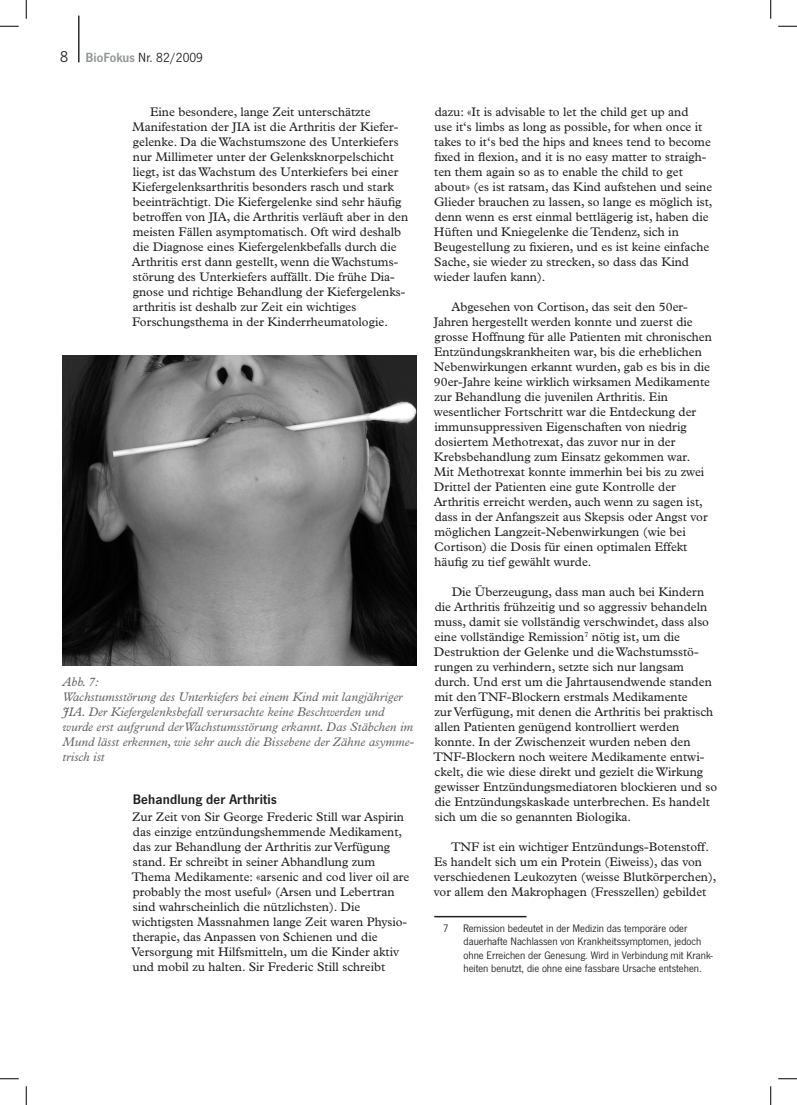
<style>
.page{position:relative;width:797px;height:1105px;background:#fff}
.page>*{position:absolute;margin:0;border:0;box-sizing:border-box;transform-origin:0 0}
.a_Titel_2_Grades{font:700 14.38px "News Gothic";letter-spacing:.01em;color:#231f20}
.t1{font:13.75px "News Gothic";color:#231f20}
.d_Lauftext_einzug{font:12.5px/15px "Plantin";color:#231f20}
.d_Lauftext{font:12.5px/15px "Plantin";color:#231f20}
.Bildkommentar{font:italic 12.5px/15px "Plantin";color:#636366}
.b_Fussnote{font:11.25px/13.5px "News Gothic";color:#231f20}
.s1{font-size:16.25px}
.s2{font-weight:700;color:#939598}
</style>
<div class="page">
<hr style="left:79px;top:16px;width:1px;height:46px;background:#231f20">
<hr style="left:434px;top:916px;width:92px;height:1px;background:#231f20">
<img style="left:62px;top:356px;width:354px;height:310px">
<svg style="left:0;top:25px;width:19px;height:2px"></svg>
<svg style="left:778px;top:25px;width:19px;height:2px"></svg>
<svg style="left:0;top:1078px;width:19px;height:1px"></svg>
<svg style="left:778px;top:1078px;width:19px;height:1px"></svg>
<svg style="left:25px;top:0;width:2px;height:19px"></svg>
<svg style="left:25px;top:1086px;width:2px;height:19px"></svg>
<svg style="left:770px;top:0;width:1px;height:19px"></svg>
<svg style="left:770px;top:1086px;width:1px;height:19px"></svg>
<p class="t1" style="left:60px;top:50px;width:144px"><span class="s1">8</span> <span class="s2">BioFokus</span> Nr. 82/2009</p>
<p class="d_Lauftext_einzug" style="left:132px;top:104px;width:278px;text-indent:18px">Eine besondere, lange Zeit unterschätzte Manifestation der JIA ist die Arthritis der Kiefer&shy;gelenke. Da die Wachstumszone des Unterkiefers nur Millimeter unter der Gelenksknorpelschicht liegt, ist das Wachstum des Unterkiefers bei einer Kiefergelenksarthritis besonders rasch und stark beeinträchtigt. Die Kiefergelenke sind sehr häufig betroffen von JIA, die Arthritis verläuft aber in den meisten Fällen asymptomatisch. Oft wird deshalb die Diagnose eines Kiefergelenkbefalls durch die Arthritis erst dann gestellt, wenn die Wachstums&shy;störung des Unterkiefers auffällt. Die frühe Dia&shy;gnose und richtige Behandlung der Kiefergelenks&shy;arthritis ist deshalb zur Zeit ein wichtiges Forschungsthema in der Kinderrheumatologie.</p>
<p class="Bildkommentar" style="left:62px;top:674px;width:38px">Abb. 7:</p>
<p class="Bildkommentar" style="left:62px;top:689px;width:353px">Wachstumsstörung des Unterkiefers bei einem Kind mit langjähriger JIA. Der Kiefergelenksbefall verursachte keine Beschwerden und wurde erst aufgrund der Wachstumsstörung erkannt. Das Stäbchen im Mund lässt erkennen, wie sehr auch die Bissebene der Zähne asymme&shy;trisch ist</p>
<p class="a_Titel_2_Grades" style="left:133px;top:791px;width:145px">Behandlung der Arthritis</p>
<p class="d_Lauftext" style="left:131px;top:809px;width:279px">Zur Zeit von Sir George Frederic Still war Aspirin das einzige entzündungshemmende Medikament, das zur Behandlung der Arthritis zur Verfügung stand. Er schreibt in seiner Abhandlung zum Thema Medikamente: «arsenic and cod liver oil are probably the most useful» (Arsen und Lebertran sind wahrscheinlich die nützlichsten). Die wichtigsten Massnahmen lange Zeit waren Physio&shy;therapie, das Anpassen von Schienen und die Versorgung mit Hilfsmitteln, um die Kinder aktiv und mobil zu halten. Sir Frederic Still schreibt</p>
<p class="d_Lauftext" style="left:434px;top:104px;width:280px">dazu: «It is advisable to let the child get up and<br>use it‘s limbs as long as possible, for when once it takes to it‘s bed the hips and knees tend to become fixed in flexion, and it is no easy matter to straigh&shy;ten them again so as to enable the child to get about» (es ist ratsam, das Kind aufstehen und seine Glieder brauchen zu lassen, so lange es möglich ist, denn wenn es erst einmal bettlägerig ist, haben die Hüften und Kniegelenke die Tendenz, sich in Beugestellung zu fixieren, und es ist keine einfache Sache, sie wieder zu strecken, so dass das Kind wieder laufen kann).</p>
<p class="d_Lauftext_einzug" style="left:433px;top:299px;width:280px;text-indent:18px">Abgesehen von Cortison, das seit den 50er-Jahren hergestellt werden konnte und zuerst die grosse Hoffnung für alle Patienten mit chronischen Entzündungskrankheiten war, bis die erheblichen Nebenwirkungen erkannt wurden, gab es bis in die 90er-Jahre keine wirklich wirksamen Medikamente zur Behandlung die juvenilen Arthritis. Ein wesentlicher Fortschritt war die Entdeckung der immunsuppressiven Eigenschaften von niedrig dosiertem Methotrexat, das zuvor nur in der Krebsbehandlung zum Einsatz gekommen war.<br>Mit Methotrexat konnte immerhin bei bis zu zwei Drittel der Patienten eine gute Kontrolle der Arthritis erreicht werden, auch wenn zu sagen ist, dass in der Anfangszeit aus Skepsis oder Angst vor möglichen Langzeit-Nebenwirkungen (wie bei Cortison) die Dosis für einen optimalen Effekt häufig zu tief gewählt wurde.</p>
<p class="d_Lauftext_einzug" style="left:433px;top:584px;width:285px;text-indent:18px">Die Überzeugung, dass man auch bei Kindern die Arthritis frühzeitig und so aggressiv behandeln muss, damit sie vollständig verschwindet, dass also eine vollständige Remission<sup>7</sup> nötig ist, um die Destruktion der Gelenke und die Wachstumsstö&shy;rungen zu verhindern, setzte sich nur langsam durch. Und erst um die Jahrtausendwende standen mit den TNF-Blockern erstmals Medikamente<br>zur Verfügung, mit denen die Arthritis bei praktisch allen Patienten genügend kontrolliert werden konnte. In der Zwischenzeit wurden neben den TNF-Blockern noch weitere Medikamente entwi&shy;ckelt, die wie diese direkt und gezielt die Wirkung gewisser Entzündungsmediatoren blockieren und so die Entzündungskaskade unterbrechen. Es handelt sich um die so genannten Biologika.</p>
<p class="d_Lauftext_einzug" style="left:434px;top:839px;width:284px;text-indent:17px">TNF ist ein wichtiger Entzündungs-Botenstoff.<br>Es handelt sich um ein Protein (Eiweiss), das von verschiedenen Leukozyten (weisse Blutkörperchen), vor allem den Makrophagen (Fresszellen) gebildet</p>
<p class="b_Fussnote" style="left:443px;top:922px;width:7px">7</p>
<p class="b_Fussnote" style="left:463px;top:922px;width:251px">Remission bedeutet in der Medizin das temporäre oder dauerhafte Nachlassen von Krankheitssymptomen, jedoch ohne Erreichen der Genesung. Wird in Verbindung mit Krank&shy;heiten benutzt, die ohne eine fassbare Ursache entstehen.</p>
</div>
